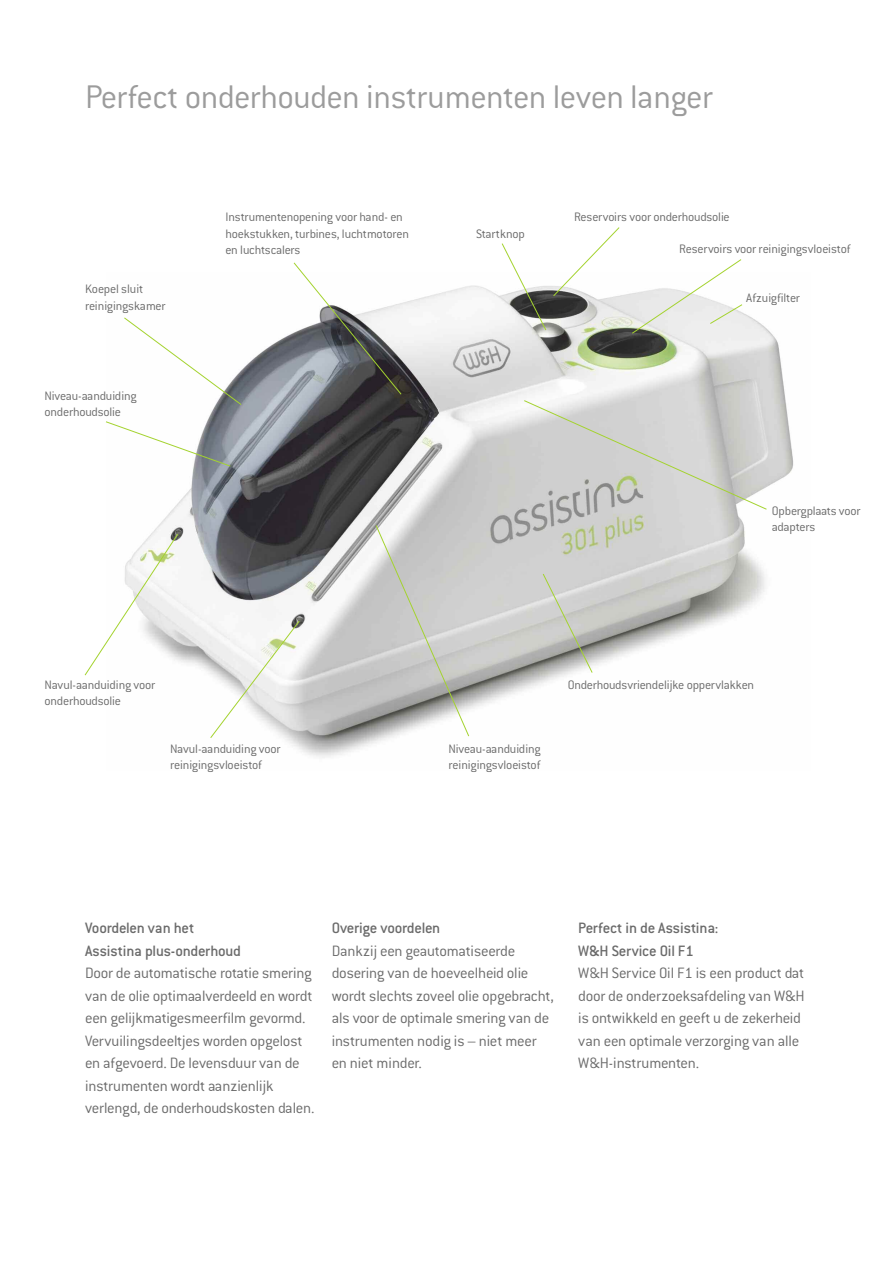
<style>
.page{position:relative;width:893px;height:1263px;background:#fff}
.page>*{position:absolute;margin:0;border:0;box-sizing:border-box;transform-origin:0 0}
.t1{font:300 36px "Conduit ITC";letter-spacing:-.015em;color:#9c9c9c}
.t2{font:300 16.5px/22.5px "Conduit ITC";letter-spacing:-.015em;color:#6b6b6b}
.t3{font:500 16.5px/22.5px "Conduit ITC";letter-spacing:-.015em;color:#6b6b6b}
.t4{font:300 13.5px/16.5px "Conduit ITC";letter-spacing:-.015em;color:#6b6b6b}
</style>
<div class="page">
<img style="left:152px;top:285px;width:641px;height:473px">
<svg style="left:210px;top:620px;width:90px;height:119px"></svg>
<svg style="left:84px;top:533px;width:95px;height:143px"></svg>
<svg style="left:375px;top:524px;width:95px;height:213px;background:#c6c7c4"></svg>
<svg style="left:542px;top:573px;width:51px;height:100px;background:#c3c4bf"></svg>
<svg style="left:106px;top:421px;width:125px;height:46px"></svg>
<svg style="left:124px;top:317px;width:118px;height:89px"></svg>
<svg style="left:501px;top:227px;width:119px;height:104px"></svg>
<svg style="left:523px;top:400px;width:244px;height:110px;background:#cfd0cd"></svg>
<svg style="left:631px;top:259px;width:112px;height:75px"></svg>
<svg style="left:293px;top:262px;width:109px;height:133px"></svg>
<h1 class="t1" style="left:85px;top:85px;width:629px">Perfect onderhouden instrumenten leven langer</h1>
<p class="t4" style="left:225px;top:210px;width:185px">Instrumentenopening voor hand- en hoekstukken, turbines, luchtmotoren en luchtscalers</p>
<p class="t4" style="left:476px;top:227px;width:50px">Startknop</p>
<p class="t4" style="left:574px;top:210px;width:157px">Reservoirs voor onderhoudsolie</p>
<p class="t4" style="left:679px;top:242px;width:173px">Reservoirs voor reinigingsvloeistof</p>
<p class="t4" style="left:85px;top:282px;width:82px">Koepel sluit reinigingskamer</p>
<p class="t4" style="left:746px;top:291px;width:55px">Afzuigfilter</p>
<p class="t4" style="left:45px;top:389px;width:94px">Niveau-aanduiding onderhoudsolie</p>
<p class="t4" style="left:45px;top:678px;width:112px">Navul-aanduiding voor onderhoudsolie</p>
<p class="t4" style="left:170px;top:742px;width:112px">Navul-aanduiding voor reinigingsvloeistof</p>
<p class="t4" style="left:772px;top:504px;width:90px">Opbergplaats voor adapters</p>
<p class="t4" style="left:449px;top:742px;width:94px">Niveau-aanduiding reinigingsvloeistof</p>
<p class="t4" style="left:568px;top:678px;width:188px">Onderhoudsvriendelijke oppervlakken</p>
<p class="t3" style="left:85px;top:918px;width:157px">Voordelen van het<br>Assistina plus-onderhoud</p>
<p class="t2" style="left:85px;top:964px;width:231px">Door de automatische rotatie smering van de olie optimaalverdeeld en wordt een gelijkmatigesmeerfilm gevormd.<br>Vervuilingsdeeltjes worden opgelost en afgevoerd. De levensduur van de instrumenten wordt aanzienlijk verlengd, de onderhoudskosten dalen.</p>
<p class="t3" style="left:332px;top:918px;width:110px">Overige voordelen</p>
<p class="t2" style="left:332px;top:941px;width:224px">Dankzij een geautomatiseerde dosering van de hoeveelheid olie wordt slechts zoveel olie opgebracht, als voor de optimale smering van de instrumenten nodig is – niet meer en niet minder.</p>
<p class="t3" style="left:578px;top:918px;width:142px">Perfect in de Assistina:<br>W&amp;H Service Oil F1</p>
<p class="t2" style="left:578px;top:964px;width:228px">W&amp;H Service Oil F1 is een product dat door de onderzoeksafdeling van W&amp;H is ontwikkeld en geeft u de zekerheid van een optimale verzorging van alle<br>W&amp;H-instrumenten.</p>
</div>
